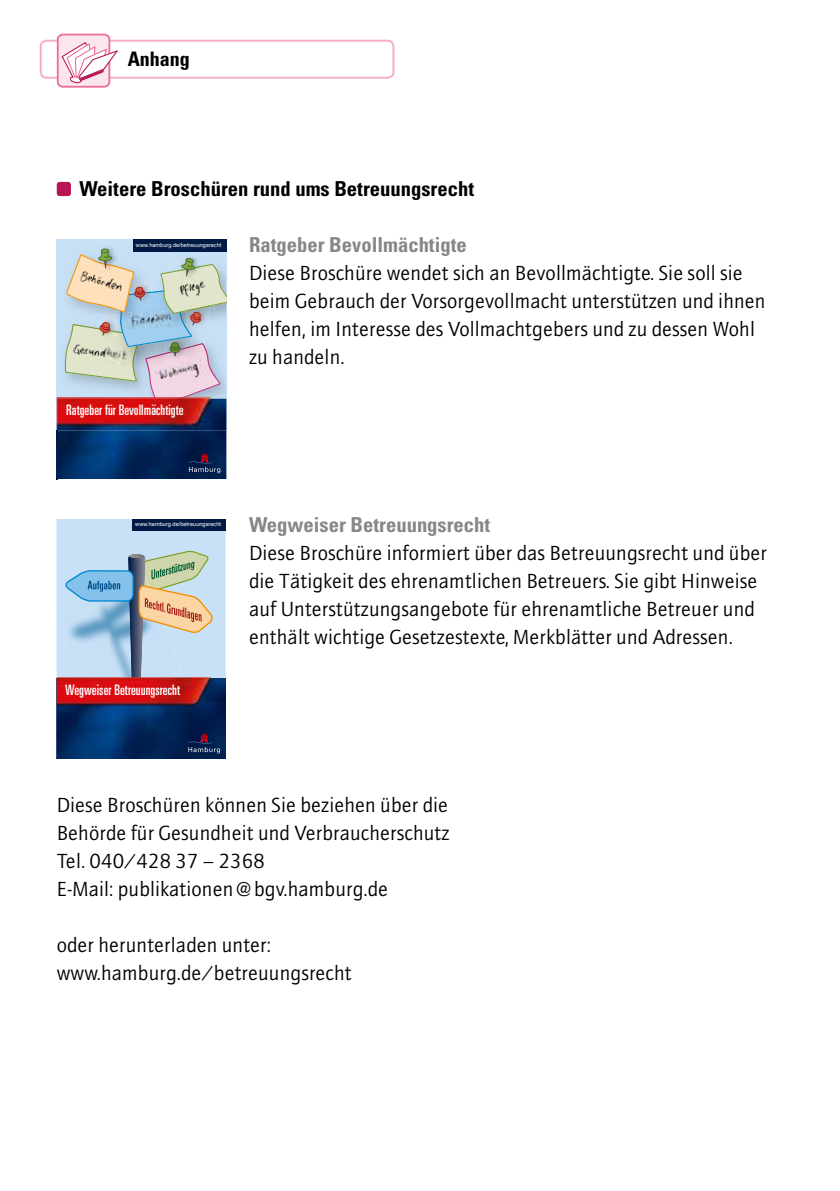
<style>
.page{position:relative;width:840px;height:1191px;background:#fff}
.page>*{position:absolute;margin:0;border:0;box-sizing:border-box;transform-origin:0 0}
.t1{font:20.6px/28px "AT Quay Sans";letter-spacing:.005em;color:#000}
.t2{font:700 condensed 20.6px "Univers LT Std";color:#868786}
.t3{font:700 condensed 20.6px "Univers LT Std";color:#000}
.t4{font:700 condensed 20px "Univers LT Std";color:#000}
.t5{font:ultra-condensed 14.4px "Univers LT Std";letter-spacing:.005em;color:#fff}
.t6{font:5.6px "Arial";color:#fff}
</style>
<div class="page">
<div style="left:57px;top:182px;width:14px;height:14px;background:#b71652;border-radius:3px"></div>
<div style="left:101px;top:248px;width:8px;height:5px;border:1px solid #437a34;border-radius:50%"></div>
<hr style="left:57px;top:239px;width:1px;height:239px;background:#c8e1f6">
<img style="left:57px;top:399px;width:169px;height:80px">
<img style="left:58px;top:397px;width:7px;height:2px">
<img style="left:65px;top:249px;width:161px;height:150px">
<img style="left:154px;top:397px;width:31px;height:2px">
<img style="left:58px;top:399px;width:168px;height:31px">
<div style="left:133px;top:239px;width:93px;height:12px;background:#001a45"></div>
<svg style="left:189px;top:453px;width:38px;height:26px"></svg>
<svg style="left:57px;top:519px;width:168px;height:159px;background:#b5cbd7"></svg>
<img style="left:57px;top:678px;width:168px;height:80px">
<div style="left:132px;top:519px;width:93px;height:11px;background:#001a45"></div>
<svg style="left:188px;top:733px;width:32px;height:20px"></svg>
<img style="left:57px;top:677px;width:157px;height:33px">
<div style="left:40px;top:40px;width:354px;height:39px;border:2px solid #f5afc7;border-radius:6px"></div>
<div style="left:58px;top:35px;width:51px;height:52px;background:#fce6ee;border-radius:5px"></div>
<div style="left:57px;top:34px;width:53px;height:54px;border:2px solid #ed6c9b;border-radius:5px"></div>
<svg style="left:61px;top:41px;width:57px;height:43px"></svg>
<p class="t4" style="left:128px;top:46px;width:64px">Anhang</p>
<p class="t3" style="left:79px;top:176px;width:396px">Weitere Broschüren rund ums Betreuungsrecht</p>
<p class="t6" style="left:136px;top:242px;width:87px">www.hamburg.de/betreuungsrecht</p>
<p class="t5" style="left:66px;top:402px;width:119px">Ratgeber für Bevollmächtigte</p>
<p class="t2" style="left:249px;top:232px;width:219px">Ratgeber Bevollmächtigte</p>
<p class="t1" style="left:249px;top:259px;width:517px">Diese Broschüre wendet sich an Bevollmächtigte. Sie soll sie beim Gebrauch der Vorsorgevollmacht unterstützen und ihnen helfen, im Interesse des Vollmachtgebers und zu dessen Wohl zu handeln.</p>
<p class="t6" style="left:135px;top:521px;width:87px">www.hamburg.de/betreuungsrecht</p>
<p class="t5" style="left:65px;top:682px;width:116px">Wegweiser Betreuungsrecht</p>
<p class="t2" style="left:249px;top:512px;width:242px">Wegweiser Betreuungsrecht</p>
<p class="t1" style="left:249px;top:539px;width:519px">Diese Broschüre informiert über das Betreuungsrecht und über die Tätigkeit des ehrenamtlichen Betreuers. Sie gibt Hinweise auf Unterstützungsangebote für ehrenamtliche Betreuer und enthält wichtige Gesetzestexte, Merkblätter und Adressen.</p>
<p class="t1" style="left:57px;top:791px;width:394px">Diese Broschüren können Sie beziehen über die Behörde für Gesundheit und Verbraucherschutz Tel. 040/428 37 – 2368<br>E-Mail: publikationen@bgv.hamburg.de</p>
<p class="t1" style="left:57px;top:931px;width:296px">oder herunterladen unter: www.hamburg.de/betreuungsrecht</p>
</div>
